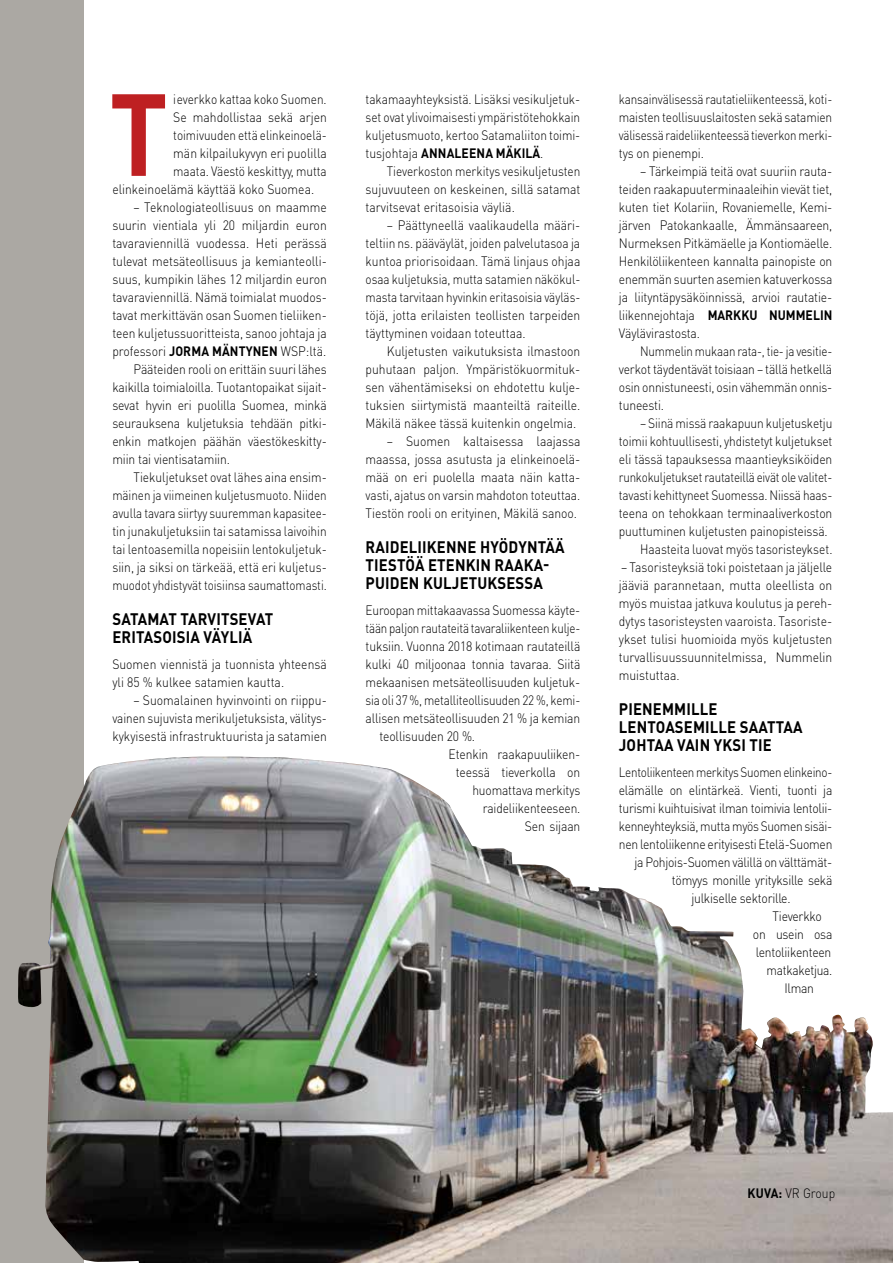
<style>
.page{position:relative;width:893px;height:1263px;background:#fff}
.page>*{position:absolute;margin:0;border:0;box-sizing:border-box;transform-origin:0 0}
.t1{font:700 114.6px "DIN Pro";color:#be2022;scale:.9 1}
.t2{font:700 16.5px/18px "DIN Pro";letter-spacing:.01em;color:#000;scale:.9 1}
.t3{font:300 13.5px/18px "DIN Pro";letter-spacing:-.01em;color:#000;text-align:justify;scale:.9 1}
.t4{font:300 13.5px/18px "DIN Pro";letter-spacing:-.01em;color:#000;text-align:justify;scale:.89 1}
.t5{font:300 13.5px/18px "DIN Pro";letter-spacing:-.01em;color:#000;text-align:justify;scale:.88 1}
.t6{font:300 13.5px/18px "DIN Pro";letter-spacing:-.01em;color:#000;text-align:justify;scale:.86 1}
.t7{font:300 13.5px/18px "DIN Pro";letter-spacing:-.01em;color:#000;text-align:justify;scale:.87 1}
.s1{font-weight:700}
</style>
<div class="page">
<div style="left:0;top:0;width:83px;height:1263px;background:#aba8a3"></div>
<img style="left:18px;top:757px;width:875px;height:506px">
<h1 class="t1" style="left:109px;top:57px;width:67px">T</h1>
<p class="t5" style="left:173px;top:89px;width:176px">ieverkko kattaa koko Suomen.</p>
<p class="t3" style="left:173px;top:107px;width:172px">Se mahdollistaa sekä arjen</p>
<p class="t7" style="left:173px;top:125px;width:178px">toimivuuden että elinkeinoelä-</p>
<p class="t3" style="left:173px;top:143px;width:172px">män kilpailukyvyn eri puolilla</p>
<p class="t5" style="left:173px;top:161px;width:176px">maata. Väestö keskittyy, mutta</p>
<p class="t3" style="left:112px;top:179px;width:226px">elinkeinoelämä käyttää koko Suomea.</p>
<p class="t3" style="left:134px;top:197px;width:216px">– Teknologiateollisuus on maamme</p>
<p class="t3" style="left:112px;top:215px;width:240px">suurin vientiala yli 20 miljardin euron</p>
<p class="t3" style="left:112px;top:233px;width:240px">tavaraviennillä vuodessa. Heti perässä</p>
<p class="t3" style="left:112px;top:251px;width:240px">tulevat metsäteollisuus ja kemianteolli-</p>
<p class="t3" style="left:112px;top:269px;width:240px">suus, kumpikin lähes 12 miljardin euron</p>
<p class="t3" style="left:112px;top:287px;width:240px">tavaraviennillä. Nämä toimialat muodos-</p>
<p class="t3" style="left:112px;top:305px;width:240px">tavat merkittävän osan Suomen tieliiken-</p>
<p class="t4" style="left:112px;top:323px;width:242px">teen kuljetussuoritteista, sanoo johtaja ja</p>
<p class="t3" style="left:112px;top:341px;width:239px">professori <span class="s1">JORMA MÄNTYNEN</span> WSP:ltä.</p>
<p class="t3" style="left:134px;top:359px;width:216px">Pääteiden rooli on erittäin suuri lähes</p>
<p class="t3" style="left:112px;top:377px;width:240px">kaikilla toimialoilla. Tuotantopaikat sijait-</p>
<p class="t3" style="left:112px;top:395px;width:240px">sevat hyvin eri puolilla Suomea, minkä</p>
<p class="t3" style="left:112px;top:413px;width:240px">seurauksena kuljetuksia tehdään pitki-</p>
<p class="t3" style="left:112px;top:431px;width:240px">enkin matkojen päähän väestökeskitty-</p>
<p class="t3" style="left:112px;top:449px;width:132px">miin tai vientisatamiin.</p>
<p class="t4" style="left:134px;top:467px;width:219px">Tiekuljetukset ovat lähes aina ensim-</p>
<p class="t7" style="left:112px;top:485px;width:248px">mäinen ja viimeinen kuljetusmuoto. Niiden</p>
<p class="t6" style="left:112px;top:503px;width:251px">avulla tavara siirtyy suuremman kapasitee-</p>
<p class="t5" style="left:112px;top:521px;width:245px">tin junakuljetuksiin tai satamissa laivoihin</p>
<p class="t3" style="left:112px;top:539px;width:240px">tai lentoasemilla nopeisiin lentokuljetuk-</p>
<p class="t3" style="left:112px;top:557px;width:240px">siin, ja siksi on tärkeää, että eri kuljetus-</p>
<p class="t6" style="left:112px;top:575px;width:251px">muodot yhdistyvät toisiinsa saumattomasti.</p>
<p class="t2" style="left:112px;top:609px;width:180px">SATAMAT TARVITSEVAT<br>ERITASOISIA VÄYLIÄ</p>
<p class="t3" style="left:112px;top:655px;width:240px">Suomen viennistä ja tuonnista yhteensä yli 85 % kulkee satamien kautta.</p>
<p class="t3" style="left:112px;top:691px;width:240px;text-indent:21px">– Suomalainen hyvinvointi on riippu&shy;vainen sujuvista merikuljetuksista, välitys&shy;kykyisestä infrastruktuurista ja satamien</p>
<p class="t5" style="left:366px;top:89px;width:246px">takamaayhteyksistä. Lisäksi vesikuljetuk&shy;set ovat ylivoimaisesti ympäristötehokkain kuljetusmuoto, kertoo Satamaliiton toimi&shy;tusjohtaja <span class="s1">ANNALEENA MÄKILÄ</span>.</p>
<p class="t5" style="left:366px;top:161px;width:246px;text-indent:21px">Tieverkoston merkitys vesikuljetusten sujuvuuteen on keskeinen, sillä satamat tarvitsevat eritasoisia väyliä.</p>
<p class="t3" style="left:366px;top:215px;width:240px;text-indent:21px">– Päättyneellä vaalikaudella määri&shy;teltiin ns. pääväylät, joiden palvelutasoa ja kuntoa priorisoidaan. Tämä linjaus ohjaa osaa kuljetuksia, mutta satamien näkökul&shy;masta tarvitaan hyvinkin eritasoisia väyläs&shy;töjä, jotta erilaisten teollisten tarpeiden täyttyminen voidaan toteuttaa.</p>
<p class="t3" style="left:366px;top:341px;width:240px;text-indent:21px">Kuljetusten vaikutuksista ilmastoon puhutaan paljon. Ympäristökuormituk&shy;sen vähentämiseksi on ehdotettu kulje&shy;tuksien siirtymistä maanteiltä raiteille.<br>Mäkilä näkee tässä kuitenkin ongelmia.</p>
<p class="t3" style="left:366px;top:431px;width:240px;text-indent:21px">– Suomen kaltaisessa laajassa maassa, jossa asutusta ja elinkeinoelä&shy;mää on eri puolella maata näin katta&shy;vasti, ajatus on varsin mahdoton toteuttaa.<br>Tiestön rooli on erityinen, Mäkilä sanoo.</p>
<p class="t2" style="left:366px;top:537px;width:223px">RAIDELIIKENNE HYÖDYNTÄÄ<br>TIESTÖÄ ETENKIN RAAKA-<br>PUIDEN KULJETUKSESSA</p>
<p class="t5" style="left:366px;top:601px;width:246px">Euroopan mittakaavassa Suomessa käyte-</p>
<p class="t6" style="left:366px;top:619px;width:251px">tään paljon rautateitä tavaraliikenteen kulje-</p>
<p class="t3" style="left:366px;top:637px;width:240px">tuksiin. Vuonna 2018 kotimaan rautateillä</p>
<p class="t3" style="left:366px;top:655px;width:240px">kulki 40 miljoonaa tonnia tavaraa. Siitä</p>
<p class="t3" style="left:366px;top:673px;width:240px">mekaanisen metsäteollisuuden kuljetuk-</p>
<p class="t7" style="left:366px;top:691px;width:248px">sia oli 37 %, metalliteollisuuden 22 %, kemi-</p>
<p class="t3" style="left:366px;top:709px;width:240px">allisen metsäteollisuuden 21 % ja kemian</p>
<p class="t3" style="left:379px;top:727px;width:108px">teollisuuden 20 %.</p>
<p class="t3" style="left:449px;top:745px;width:148px">Etenkin raakapuuliiken-</p>
<p class="t3" style="left:456px;top:763px;width:140px">teessä tieverkolla on</p>
<p class="t4" style="left:472px;top:781px;width:123px">huomattava merkitys</p>
<p class="t4" style="left:483px;top:799px;width:111px">raideliikenteeseen.</p>
<p class="t3" style="left:525px;top:817px;width:63px">Sen sijaan</p>
<p class="t7" style="left:619px;top:89px;width:247px">kansainvälisessä rautatieliikenteessä, koti&shy;maisten teollisuuslaitosten sekä satamien välisessä raideliikenteessä tieverkon merki&shy;tys on pienempi.</p>
<p class="t3" style="left:619px;top:161px;width:239px;text-indent:21px">– Tärkeimpiä teitä ovat suuriin rauta&shy;teiden raakapuuterminaaleihin vievät tiet, kuten tiet Kolariin, Rovaniemelle, Kemi&shy;järven Patokankaalle, Ämmänsaareen, Nurmeksen Pitkämäelle ja Kontiomäelle.<br>Henkilöliikenteen kannalta painopiste on enemmän suurten asemien katuverkossa ja liityntäpysäköinnissä, arvioi rautatie&shy;liikennejohtaja <span class="s1">MARKKU NUMMELIN </span>Väylävirastosta.</p>
<p class="t6" style="left:619px;top:341px;width:250px;text-indent:21px">Nummelin mukaan rata-, tie- ja vesitie&shy;verkot täydentävät toisiaan – tällä hetkellä osin onnistuneesti, osin vähemmän onnis&shy;tuneesti.</p>
<p class="t4" style="left:640px;top:413px;width:218px">– Siinä missä raakapuun kuljetusketju</p>
<p class="t4" style="left:619px;top:431px;width:242px">toimii kohtuullisesti, yhdistetyt kuljetukset</p>
<p class="t3" style="left:619px;top:449px;width:239px">eli tässä tapauksessa maantieyksiköiden</p>
<p class="t6" style="left:619px;top:467px;width:250px">runkokuljetukset rautateillä eivät ole valitet-</p>
<p class="t5" style="left:619px;top:485px;width:244px">tavasti kehittyneet Suomessa. Niissä haas-</p>
<p class="t3" style="left:619px;top:503px;width:239px">teena on tehokkaan terminaaliverkoston</p>
<p class="t3" style="left:619px;top:521px;width:234px">puuttuminen kuljetusten painopisteissä.</p>
<p class="t4" style="left:640px;top:539px;width:218px">Haasteita luovat myös tasoristeykset.</p>
<p class="t4" style="left:619px;top:557px;width:241px">– Tasoristeyksiä toki poistetaan ja jäljelle jääviä parannetaan, mutta oleellista on myös muistaa jatkuva koulutus ja pereh&shy;dytys tasoristeysten vaaroista. Tasoriste&shy;ykset tulisi huomioida myös kuljetusten turvallisuussuunnitelmissa, Nummelin muistuttaa.</p>
<p class="t2" style="left:619px;top:699px;width:206px">PIENEMMILLE<br>LENTOASEMILLE SAATTAA<br>JOHTAA VAIN YKSI TIE</p>
<p class="t7" style="left:619px;top:763px;width:247px">Lentoliikenteen merkitys Suomen elinkeino-</p>
<p class="t3" style="left:619px;top:781px;width:239px">elämälle on elintärkeä. Vienti, tuonti ja</p>
<p class="t3" style="left:619px;top:799px;width:239px">turismi kuihtuisivat ilman toimivia lentolii-</p>
<p class="t5" style="left:619px;top:817px;width:244px">kenneyhteyksiä, mutta myös Suomen sisäi-</p>
<p class="t3" style="left:619px;top:835px;width:239px">nen lentoliikenne erityisesti Etelä-Suomen</p>
<p class="t3" style="left:634px;top:853px;width:222px">ja Pohjois-Suomen välillä on välttämät-</p>
<p class="t3" style="left:672px;top:871px;width:180px">tömyys monille yrityksille sekä</p>
<p class="t3" style="left:691px;top:889px;width:112px">julkiselle sektorille.</p>
<p class="t3" style="left:773px;top:907px;width:56px">Tieverkko</p>
<p class="t3" style="left:753px;top:925px;width:90px">on usein osa</p>
<p class="t3" style="left:756px;top:943px;width:85px">lentoliikenteen</p>
<p class="t4" style="left:766px;top:961px;width:76px">matkaketjua.</p>
<p class="t3" style="left:784px;top:979px;width:34px">Ilman</p>
<p class="t3" style="left:748px;top:1184px;width:99px"><span class="s1">KUVA:</span> VR Group</p>
</div>
